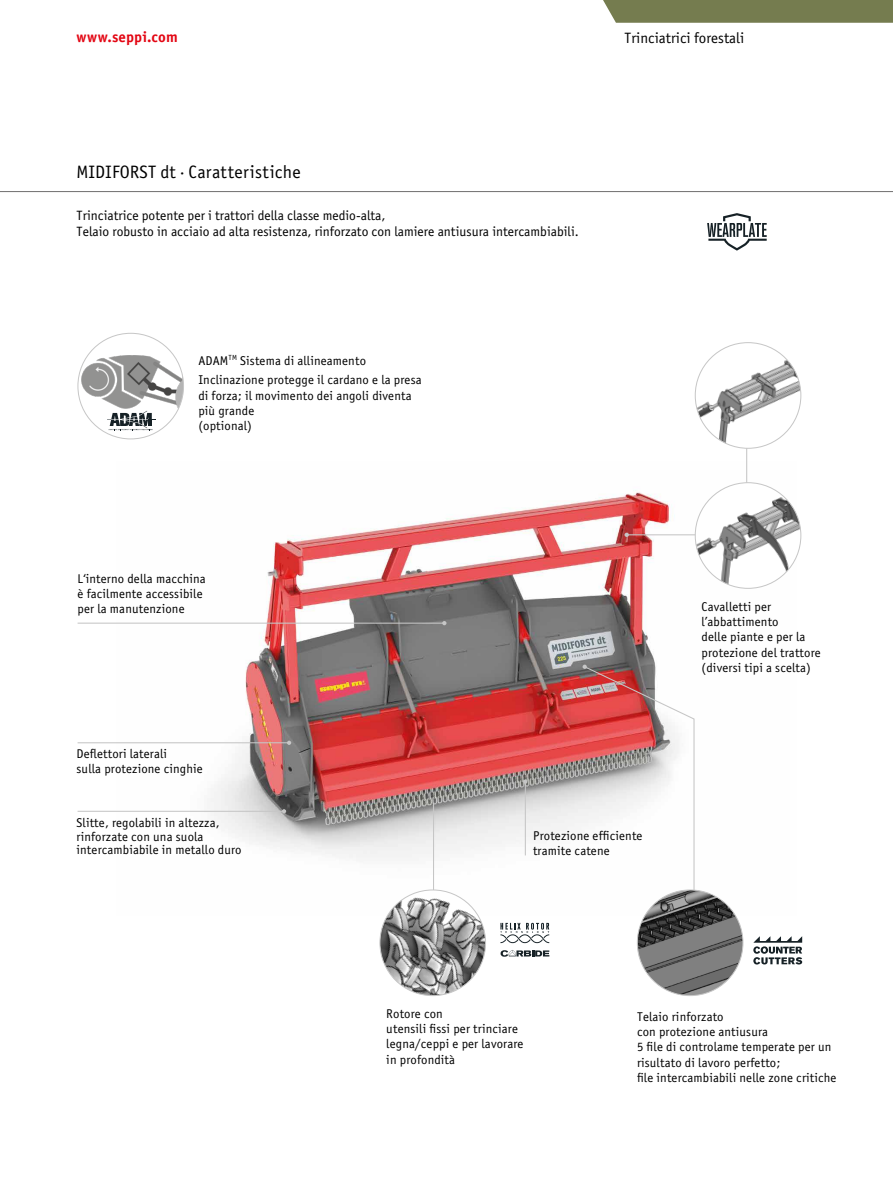
<style>
.page{position:relative;width:893px;height:1191px;background:#fff}
.page>*{position:absolute;margin:0;border:0;box-sizing:border-box;transform-origin:0 0}
.t1{font:18px "Officina Sans Book ITC";letter-spacing:.01em;color:#000}
.t2{font:15px "Officina Sans Book ITC";color:#000}
.t3{font:15px "Officina Sans Bold ITC";letter-spacing:.005em;color:#e30613}
.t4{font:13.5px/16.2px "Officina Sans Book ITC";color:#000}
.t5{font:12.75px/15.3px "Officina Sans Book ITC";letter-spacing:.01em;color:#000}
</style>
<div class="page">
<div style="left:603px;top:0;width:290px;height:23px;background:#757c4f"></div>
<hr style="left:0;top:191px;width:893px;height:1px;background:#706f6f">
<img style="left:116px;top:461px;width:680px;height:454px">
<hr style="left:746px;top:427px;width:1px;height:64px;background:#c6c6c6">
<svg style="left:583px;top:664px;width:112px;height:227px"></svg>
<img style="left:79px;top:349px;width:105px;height:90px">
<img style="left:695px;top:343px;width:106px;height:105px;border-radius:53px">
<hr style="left:78px;top:742px;width:211px;height:1px;background:#c6c6c6">
<svg style="left:287px;top:740px;width:4px;height:5px"></svg>
<hr style="left:627px;top:534px;width:112px;height:1px;background:#c6c6c6">
<svg style="left:624px;top:532px;width:5px;height:5px"></svg>
<img style="left:695px;top:483px;width:106px;height:105px;border-radius:53px">
<hr style="left:78px;top:622px;width:366px;height:1px;background:#c6c6c6">
<svg style="left:442px;top:621px;width:4px;height:4px"></svg>
<img style="left:637px;top:890px;width:106px;height:105px;border-radius:53px">
<hr style="left:78px;top:810px;width:206px;height:2px;background:#c6c6c6">
<svg style="left:282px;top:809px;width:4px;height:4px"></svg>
<svg style="left:501px;top:950px;width:48px;height:6px"></svg>
<svg style="left:501px;top:923px;width:48px;height:20px"></svg>
<svg style="left:753px;top:936px;width:49px;height:28px"></svg>
<svg style="left:107px;top:411px;width:49px;height:19px"></svg>
<hr style="left:433px;top:802px;width:1px;height:103px;background:#c6c6c6">
<img style="left:380px;top:890px;width:106px;height:105px;border-radius:53px">
<hr style="left:525px;top:781px;width:1px;height:74px;background:#c6c6c6">
<svg style="left:523px;top:779px;width:4px;height:5px"></svg>
<svg style="left:707px;top:213px;width:60px;height:38px"></svg>
<p class="t3" style="left:77px;top:26px;width:103px">www.seppi.com</p>
<p class="t2" style="left:624px;top:28px;width:121px">Trinciatrici forestali</p>
<h1 class="t1" style="left:77px;top:160px;width:226px">MIDIFORST dt · Caratteristiche</h1>
<p class="t4" style="left:77px;top:207px;width:504px">Trinciatrice potente per i trattori della classe medio-alta,<br>Telaio robusto in acciaio ad alta resistenza, rinforzato con lamiere antiusura intercambiabili.</p>
<p class="t5" style="left:198px;top:350px;width:225px;line-height:19.5px">ADAM<sup>TM</sup> Sistema di allineamento<br>Inclinazione protegge il cardano e la presa</p>
<p class="t5" style="left:198px;top:387px;width:215px">di forza; il movimento dei angoli diventa più grande<br>(optional)</p>
<p class="t5" style="left:78px;top:570px;width:130px">L‘interno della macchina è facilmente accessibile per la manutenzione</p>
<p class="t5" style="left:77px;top:745px;width:128px">Deflettori laterali<br>sulla protezione cinghie</p>
<p class="t5" style="left:77px;top:816px;width:167px;line-height:13.5px">Slitte, regolabili in altezza, rinforzate con una suola intercambiabile in metallo duro</p>
<p class="t5" style="left:702px;top:598px;width:121px">Cavalletti per l’abbattimento<br>delle piante e per la protezione del trattore (diversi tipi a scelta)</p>
<p class="t5" style="left:533px;top:827px;width:111px">Protezione efficiente tramite catene</p>
<p class="t5" style="left:386px;top:1005px;width:139px">Rotore con<br>utensili fissi per trinciare legna/ceppi e per lavorare in profondità</p>
<p class="t5" style="left:637px;top:1008px;width:201px">Telaio rinforzato<br>con protezione antiusura<br>5 file di controlame temperate per un risultato di lavoro perfetto;<br>file intercambiabili nelle zone critiche</p>
</div>
